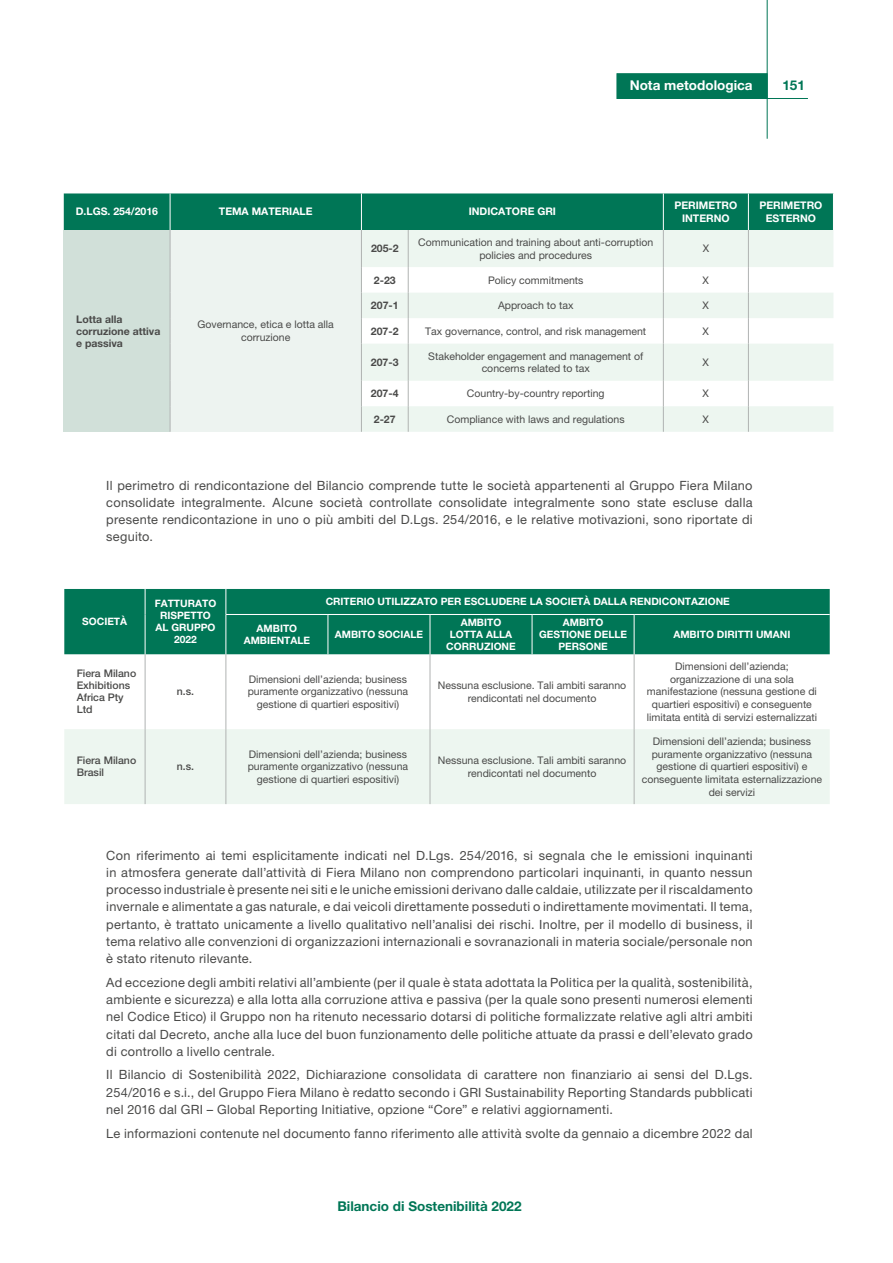
<style>
.page{position:relative;width:893px;height:1263px;background:#fff}
.page>*{position:absolute;margin:0;border:0;box-sizing:border-box;transform-origin:0 0}
.t1{font:700 13.5px "Helvetica Neue LT Pro";color:#007656}
.t2{font:700 13.5px "Helvetica Neue LT Pro";color:#fff}
.t3{font:12.75px/17.2px "Helvetica Neue LT Pro";letter-spacing:.02em;color:#4a4a49;text-align:justify}
.t4{font:10.5px/12.6px "Helvetica Neue LT Pro";color:#4a4a49;text-align:center}
.t5{font:700 10.5px/12px "Helvetica Neue LT Pro";color:#fff;text-align:center}
.t6{font:700 10.5px/12px "Helvetica Neue LT Pro";color:#4a4a49}
.t7{font:500 10.5px/12px "Helvetica Neue LT Pro";color:#4a4a49}
.t8{font:700 10.2px/12px "Helvetica Neue LT Pro";color:#fff;text-align:center}
</style>
<div class="page">
<hr style="left:765px;top:98px;width:43px;height:1px;background:#007656">
<div style="left:617px;top:73px;width:150px;height:26px;background:#007656;border:1px solid #007656"></div>
<hr style="left:767px;top:0;width:1px;height:139px;background:#007656">
<div style="left:64px;top:193px;width:769px;height:37px;background:#007656"></div>
<div style="left:64px;top:230px;width:106px;height:202px;background:#d1e0d9"></div>
<div style="left:170px;top:230px;width:191px;height:202px;background:#edf3f0"></div>
<svg style="left:362px;top:230px;width:471px;height:202px;fill:#edf6f0"></svg>
<hr style="left:170px;top:230px;width:1px;height:37px;background:#b0b3b2">
<hr style="left:361px;top:230px;width:1px;height:37px;background:#b0b3b2">
<hr style="left:408px;top:230px;width:1px;height:37px;background:#b0b3b2">
<hr style="left:663px;top:230px;width:1px;height:37px;background:#b0b3b2">
<svg style="left:170px;top:267px;width:1px;height:77px"></svg>
<svg style="left:361px;top:267px;width:1px;height:77px"></svg>
<svg style="left:408px;top:267px;width:1px;height:77px"></svg>
<svg style="left:663px;top:267px;width:1px;height:77px"></svg>
<hr style="left:170px;top:344px;width:1px;height:37px;background:#b0b3b2">
<hr style="left:361px;top:344px;width:1px;height:37px;background:#b0b3b2">
<hr style="left:408px;top:344px;width:1px;height:37px;background:#b0b3b2">
<hr style="left:663px;top:344px;width:1px;height:37px;background:#b0b3b2">
<svg style="left:170px;top:381px;width:1px;height:51px"></svg>
<svg style="left:361px;top:381px;width:1px;height:51px"></svg>
<svg style="left:408px;top:381px;width:1px;height:51px"></svg>
<svg style="left:663px;top:381px;width:1px;height:51px"></svg>
<hr style="left:170px;top:193px;width:1px;height:37px;background:#fff">
<hr style="left:361px;top:193px;width:1px;height:37px;background:#fff">
<hr style="left:663px;top:193px;width:1px;height:37px;background:#fff">
<hr style="left:748px;top:193px;width:1px;height:37px;background:#fff">
<hr style="left:748px;top:230px;width:1px;height:37px;background:#b0b3b2">
<svg style="left:748px;top:267px;width:1px;height:77px"></svg>
<hr style="left:748px;top:344px;width:1px;height:37px;background:#b0b3b2">
<svg style="left:748px;top:381px;width:1px;height:51px"></svg>
<div style="left:64px;top:589px;width:766px;height:65px;background:#007656"></div>
<div style="left:64px;top:729px;width:766px;height:75px;background:#edf6f0"></div>
<hr style="left:145px;top:654px;width:1px;height:75px;background:#b0b3b2">
<hr style="left:226px;top:654px;width:1px;height:75px;background:#b0b3b2">
<hr style="left:430px;top:654px;width:1px;height:75px;background:#b0b3b2">
<hr style="left:634px;top:654px;width:1px;height:75px;background:#b0b3b2">
<hr style="left:145px;top:729px;width:1px;height:75px;background:#b0b3b2">
<hr style="left:226px;top:729px;width:1px;height:75px;background:#b0b3b2">
<hr style="left:430px;top:729px;width:1px;height:75px;background:#b0b3b2">
<hr style="left:634px;top:729px;width:1px;height:75px;background:#b0b3b2">
<hr style="left:226px;top:614px;width:102px;height:1px;background:#fff">
<hr style="left:328px;top:614px;width:102px;height:1px;background:#fff">
<hr style="left:430px;top:614px;width:102px;height:1px;background:#fff">
<hr style="left:532px;top:614px;width:102px;height:1px;background:#fff">
<hr style="left:634px;top:614px;width:196px;height:1px;background:#fff">
<hr style="left:328px;top:615px;width:1px;height:39px;background:#fff">
<hr style="left:430px;top:615px;width:1px;height:39px;background:#fff">
<hr style="left:532px;top:615px;width:1px;height:39px;background:#fff">
<hr style="left:634px;top:615px;width:1px;height:39px;background:#fff">
<svg style="left:145px;top:589px;width:1px;height:25px"></svg>
<svg style="left:226px;top:589px;width:1px;height:25px"></svg>
<hr style="left:145px;top:614px;width:1px;height:40px;background:#fff">
<hr style="left:226px;top:614px;width:1px;height:40px;background:#fff">
<p class="t2" style="left:630px;top:77px;width:124px">Nota metodologica</p>
<p class="t1" style="left:782px;top:77px;width:24px">151</p>
<p class="t5" style="left:76px;top:205px;width:84px">D.LGS. 254/2016</p>
<p class="t5" style="left:219px;top:205px;width:95px">TEMA MATERIALE</p>
<p class="t5" style="left:469px;top:205px;width:89px">INDICATORE GRI</p>
<p class="t5" style="left:674px;top:199px;width:64px">PERIMETRO<br>INTERNO</p>
<p class="t5" style="left:759px;top:199px;width:64px">PERIMETRO<br>ESTERNO</p>
<p class="t6" style="left:76px;top:313px;width:86px">Lotta alla corruzione attiva e passiva</p>
<p class="t4" style="left:198px;top:318px;width:138px">Governance, etica e lotta alla corruzione</p>
<p class="t6" style="left:371px;top:242px;width:29px">205-2</p>
<p class="t4" style="left:418px;top:236px;width:236px">Communication and training about anti-corruption policies and procedures</p>
<p class="t4" style="left:703px;top:242px;width:8px">X</p>
<p class="t6" style="left:374px;top:274px;width:23px">2-23</p>
<p class="t4" style="left:488px;top:273px;width:97px">Policy commitments</p>
<p class="t4" style="left:703px;top:273px;width:8px">X</p>
<p class="t6" style="left:371px;top:299px;width:29px">207-1</p>
<p class="t4" style="left:498px;top:299px;width:77px">Approach to tax</p>
<p class="t4" style="left:703px;top:299px;width:8px">X</p>
<p class="t6" style="left:371px;top:325px;width:29px">207-2</p>
<p class="t4" style="left:425px;top:324px;width:222px">Tax governance, control, and risk management</p>
<p class="t4" style="left:703px;top:324px;width:8px">X</p>
<p class="t6" style="left:371px;top:356px;width:29px">207-3</p>
<p class="t4" style="left:428px;top:349px;width:216px">Stakeholder engagement and management of concerns related to tax</p>
<p class="t4" style="left:703px;top:356px;width:8px">X</p>
<p class="t6" style="left:371px;top:387px;width:29px">207-4</p>
<p class="t4" style="left:467px;top:387px;width:139px">Country-by-country reporting</p>
<p class="t4" style="left:703px;top:387px;width:8px">X</p>
<p class="t6" style="left:374px;top:413px;width:23px">2-27</p>
<p class="t4" style="left:447px;top:413px;width:179px">Compliance with laws and regulations</p>
<p class="t4" style="left:703px;top:413px;width:8px">X</p>
<p class="t3" style="left:106px;top:476px;width:648px">Il perimetro di rendicontazione del Bilancio comprende tutte le società appartenenti al Gruppo Fiera Milano consolidate integralmente. Alcune società controllate consolidate integralmente sono state escluse dalla presente rendicontazione in uno o più ambiti del D.Lgs. 254/2016, e le relative motivazioni, sono riportate di seguito.</p>
<p class="t8" style="left:82px;top:615px;width:46px">SOCIETÀ</p>
<p class="t7" style="left:77px;top:668px;width:61px">Fiera Milano<br>Exhibitions<br>Africa Pty<br>Ltd</p>
<p class="t8" style="left:155px;top:597px;width:63px">FATTURATO<br>RISPETTO<br>AL GRUPPO<br>2022</p>
<p class="t8" style="left:326px;top:595px;width:406px">CRITERIO UTILIZZATO PER ESCLUDERE LA SOCIETÀ DALLA RENDICONTAZIONE</p>
<p class="t8" style="left:244px;top:622px;width:68px">AMBITO<br>AMBIENTALE</p>
<p class="t8" style="left:335px;top:628px;width:90px">AMBITO SOCIALE</p>
<p class="t8" style="left:446px;top:616px;width:71px">AMBITO<br>LOTTA ALLA<br>CORRUZIONE</p>
<p class="t8" style="left:539px;top:616px;width:90px">AMBITO<br>GESTIONE DELLE<br>PERSONE</p>
<p class="t8" style="left:673px;top:628px;width:119px">AMBITO DIRITTI UMANI</p>
<p class="t7" style="left:177px;top:686px;width:19px">n.s.</p>
<p class="t4" style="left:248px;top:673px;width:162px">Dimensioni dell’azienda; business puramente organizzativo (nessuna gestione di quartieri espositivi)</p>
<p class="t4" style="left:438px;top:679px;width:190px">Nessuna esclusione. Tali ambiti saranno rendicontati nel documento</p>
<p class="t4" style="left:647px;top:660px;width:172px">Dimensioni dell’azienda; organizzazione di una sola manifestazione (nessuna gestione di quartieri espositivi) e conseguente limitata entità di servizi esternalizzati</p>
<p class="t7" style="left:77px;top:754px;width:61px">Fiera Milano<br>Brasil</p>
<p class="t7" style="left:177px;top:760px;width:19px">n.s.</p>
<p class="t4" style="left:248px;top:748px;width:162px">Dimensioni dell’azienda; business puramente organizzativo (nessuna gestione di quartieri espositivi)</p>
<p class="t4" style="left:438px;top:754px;width:190px">Nessuna esclusione. Tali ambiti saranno rendicontati nel documento</p>
<p class="t4" style="left:642px;top:735px;width:182px">Dimensioni dell’azienda; business puramente organizzativo (nessuna gestione di quartieri espositivi) e conseguente limitata esternalizzazione dei servizi</p>
<p class="t3" style="left:106px;top:846px;width:648px">Con riferimento ai temi esplicitamente indicati nel D.Lgs. 254/2016, si segnala che le emissioni inquinanti in atmosfera generate dall’attività di Fiera Milano non comprendono particolari inquinanti, in quanto nessun processo industriale è presente nei siti e le uniche emissioni derivano dalle caldaie, utilizzate per il riscaldamento invernale e alimentate a gas naturale, e dai veicoli direttamente posseduti o indirettamente movimentati. Il tema, pertanto, è trattato unicamente a livello qualitativo nell’analisi dei rischi. Inoltre, per il modello di business, il tema relativo alle convenzioni di organizzazioni internazionali e sovranazionali in materia sociale/personale non è stato ritenuto rilevante.</p>
<p class="t3" style="left:106px;top:973px;width:648px">Ad eccezione degli ambiti relativi all’ambiente (per il quale è stata adottata la Politica per la qualità, sostenibilità, ambiente e sicurezza) e alla lotta alla corruzione attiva e passiva (per la quale sono presenti numerosi elementi nel Codice Etico) il Gruppo non ha ritenuto necessario dotarsi di politiche formalizzate relative agli altri ambiti citati dal Decreto, anche alla luce del buon funzionamento delle politiche attuate da prassi e dell’elevato grado di controllo a livello centrale.</p>
<p class="t3" style="left:106px;top:1066px;width:648px">Il Bilancio di Sostenibilità 2022, Dichiarazione consolidata di carattere non finanziario ai sensi del D.Lgs.<br>254/2016 e s.i., del Gruppo Fiera Milano è redatto secondo i GRI Sustainability Reporting Standards pubblicati nel 2016 dal GRI – Global Reporting Initiative, opzione “Core” e relativi aggiornamenti.</p>
<p class="t3" style="left:106px;top:1124px;width:648px">Le informazioni contenute nel documento fanno riferimento alle attività svolte da gennaio a dicembre 2022 dal</p>
<p class="t1" style="left:337px;top:1198px;width:186px">Bilancio di Sostenibilità 2022</p>
</div>
